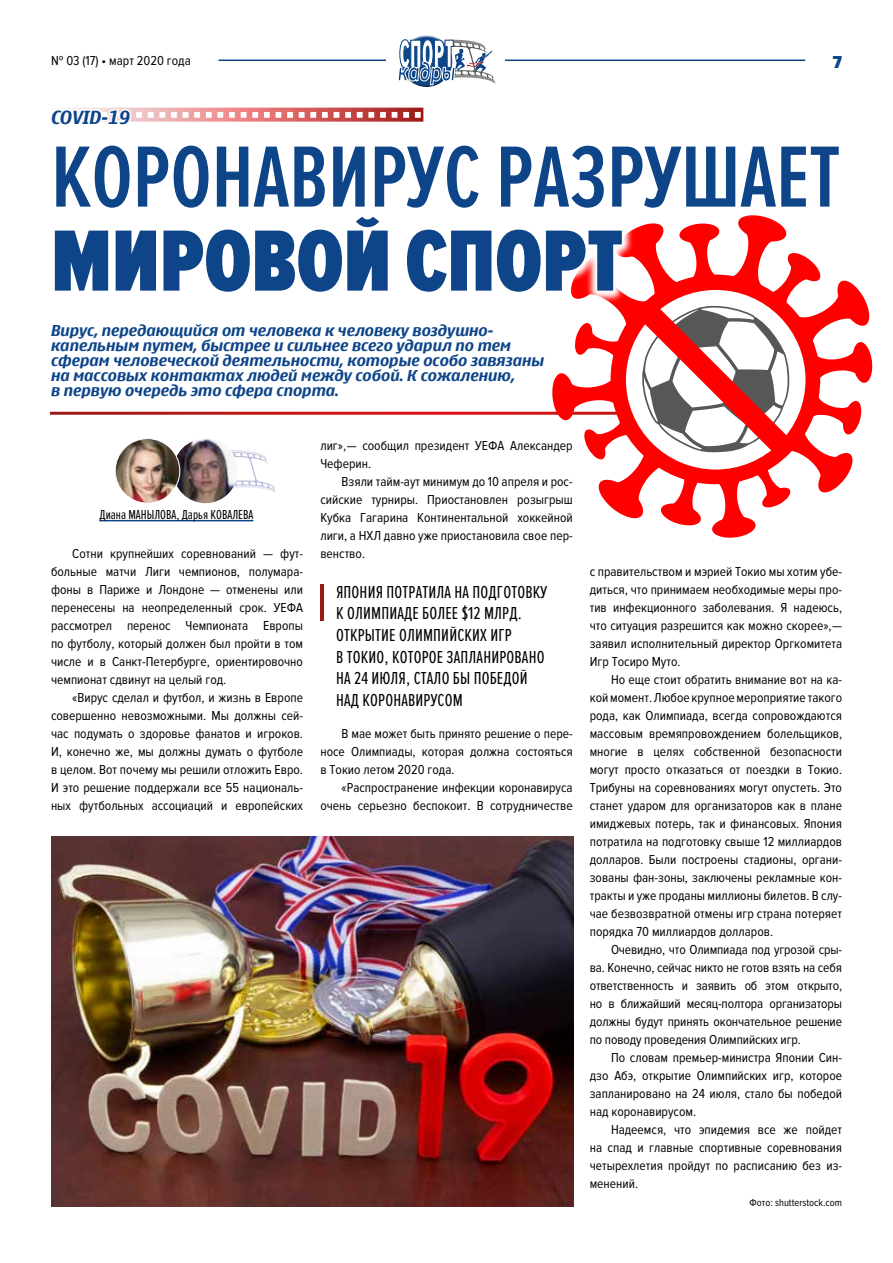
<style>
.page{position:relative;width:893px;height:1263px;background:#fff}
.page>*{position:absolute;margin:0;border:0;box-sizing:border-box;transform-origin:0 0}
.t1{font:600 90px "Proxima Nova Ex Cn";color:#0e4589}
.t2{font:900 90px "Proxima Nova Ex Cn";color:#0e4589}
.t3{font:50.4px "Proxima Nova Ex Cn";color:#fff}
.t4{font:18px/21.6px "Proxima Nova Ex Cn";letter-spacing:.01em;color:#000}
.t5{font:700 18px "Nokia Sans S60";color:#0e4589}
.t6{font:900 18px "Proxima Nova Cond";color:#0e4589}
.t7{font:700 15px/15px "Nokia Sans S60";color:#0e4589}
.t8{font:13.5px/18px "Proxima Nova Cond";color:#000;text-align:justify}
.t9{font:13.5px "Proxima Nova Ex Cn";color:#000}
.t10{font:10.5px "Proxima Nova Cond";color:#000}
</style>
<div class="page">
<hr style="left:218px;top:60px;width:587px;height:1px;background:#0d4687">
<div style="left:387px;top:24px;width:118px;height:65px;background:#fff"></div>
<div style="left:398px;top:35px;width:55px;height:25px;background:#fff;opacity:.75"></div>
<svg style="left:398px;top:39px;width:97px;height:48px"></svg>
<svg style="left:64px;top:107px;width:359px;height:15px"></svg>
<svg style="left:54px;top:215px;width:819px;height:323px"></svg>
<img style="left:52px;top:836px;width:521px;height:370px">
<p class="t8" style="left:51px;top:52px;width:141px">№ 03 (17) • март 2020 года</p>
<h3 class="t6" style="left:833px;top:52px;width:11px">7</h3>
<h3 class="t5" style="left:51px;top:105px;width:81px">COVID‑19</h3>
<h1 class="t1" style="left:51px;top:127px;width:791px">КОРОНАВИРУС РАЗРУШАЕТ</h1>
<h1 class="t2" style="left:51px;top:211px;width:574px">МИРОВОЙ СПОРТ</h1>
<p class="t7" style="left:51px;top:323px;width:495px">Вирус, передающийся от человека к человеку воздушно&shy;капельным путем, быстрее и сильнее всего ударил по тем сферам человеческой деятельности, которые особо завязаны на массовых контактах людей между собой. К сожалению,<br>в первую очередь это сфера спорта.</p>
<p class="t9" style="left:100px;top:507px;width:155px">Диана МАНЫЛОВА, Дарья КОВАЛЕВА</p>
<p class="t8" style="left:51px;top:545px;width:254px;text-indent:21px">Сотни крупнейших соревнований — фут&shy;больные матчи Лиги чемпионов, полумара&shy;фоны в Париже и Лондоне — отменены или перенесены на неопределенный срок. УЕФА рассмотрел перенос Чемпионата Европы по футболу, который должен был пройти в том числе и в Санкт-Петербурге, ориентировочно чемпионат сдвинут на целый год.</p>
<p class="t8" style="left:51px;top:689px;width:254px;text-indent:21px">«Вирус сделал и футбол, и жизнь в Европе совершенно невозможными. Мы должны сей&shy;час подумать о здоровье фанатов и игроков.<br>И, конечно же, мы должны думать о футболе в целом. Вот почему мы решили отложить Евро.<br>И это решение поддержали все 55 националь&shy;ных футбольных ассоциаций и европейских</p>
<p class="t8" style="left:320px;top:437px;width:254px">лиг», — сообщил президент УЕФА Александер<br>Чеферин.</p>
<p class="t8" style="left:320px;top:473px;width:254px;text-indent:21px">Взяли тайм-аут минимум до 10 апреля и рос&shy;сийские турниры. Приостановлен розыгрыш Кубка Гагарина Континентальной хоккейной лиги, а НХЛ давно уже приостановила свое пер&shy;венство.</p>
<h2 class="t3" style="left:317px;top:575px;width:10px">|</h2>
<h3 class="t4" style="left:336px;top:581px;width:213px">ЯПОНИЯ ПОТРАТИЛА НА ПОДГОТОВКУ<br>К ОЛИМПИАДЕ БОЛЕЕ $12 МЛРД.<br>ОТКРЫТИЕ ОЛИМПИЙСКИХ ИГР<br>В ТОКИО, КОТОРОЕ ЗАПЛАНИРОВАНО<br>НА 24 ИЮЛЯ, СТАЛО БЫ ПОБЕДОЙ<br>НАД КОРОНАВИРУСОМ</h3>
<p class="t8" style="left:320px;top:725px;width:254px;text-indent:21px">В мае может быть принято решение о пере&shy;носе Олимпиады, которая должна состояться в Токио летом 2020 года.</p>
<p class="t8" style="left:320px;top:779px;width:254px;text-align:right">«Распространение инфекции коронавируса очень серьезно беспокоит. В сотрудничестве</p>
<p class="t8" style="left:590px;top:563px;width:254px">с правительством и мэрией Токио мы хотим убе&shy;диться, что принимаем необходимые меры про&shy;тив инфекционного заболевания. Я надеюсь, что ситуация разрешится как можно скорее», — заявил исполнительный директор Оргкомитета Игр Тосиро Муто.</p>
<p class="t8" style="left:590px;top:671px;width:254px;text-indent:21px">Но еще стоит обратить внимание вот на ка&shy;кой момент. Любое крупное мероприятие такого рода, как Олимпиада, всегда сопровождаются массовым времяпровождением болельщиков, многие в целях собственной безопасности могут просто отказаться от поездки в Токио.<br>Трибуны на соревнованиях могут опустеть. Это станет ударом для организаторов как в плане имиджевых потерь, так и финансовых. Япония потратила на подготовку свыше 12 миллиардов долларов. Были построены стадионы, органи&shy;зованы фан-зоны, заключены рекламные кон&shy;тракты и уже проданы миллионы билетов. В слу&shy;чае безвозвратной отмены игр страна потеряет порядка 70 миллиардов долларов.</p>
<p class="t8" style="left:590px;top:941px;width:254px;text-indent:21px">Очевидно, что Олимпиада под угрозой сры&shy;ва. Конечно, сейчас никто не готов взять на себя ответственность и заявить об этом открыто, но в ближайший месяц-полтора организаторы должны будут принять окончательное решение по поводу проведения Олимпийских игр.</p>
<p class="t8" style="left:590px;top:1049px;width:254px;text-indent:21px">По словам премьер-министра Японии Син&shy;дзо Абэ, открытие Олимпийских игр, которое запланировано на 24 июля, стало бы победой над коронавирусом.</p>
<p class="t8" style="left:590px;top:1121px;width:254px;text-indent:21px">Надеемся, что эпидемия все же пойдет на спад и главные спортивные соревнования четырехлетия пройдут по расписанию без из&shy;менений.</p>
<p class="t10" style="left:750px;top:1197px;width:94px">Фото: shutterstock.com</p>
</div>
